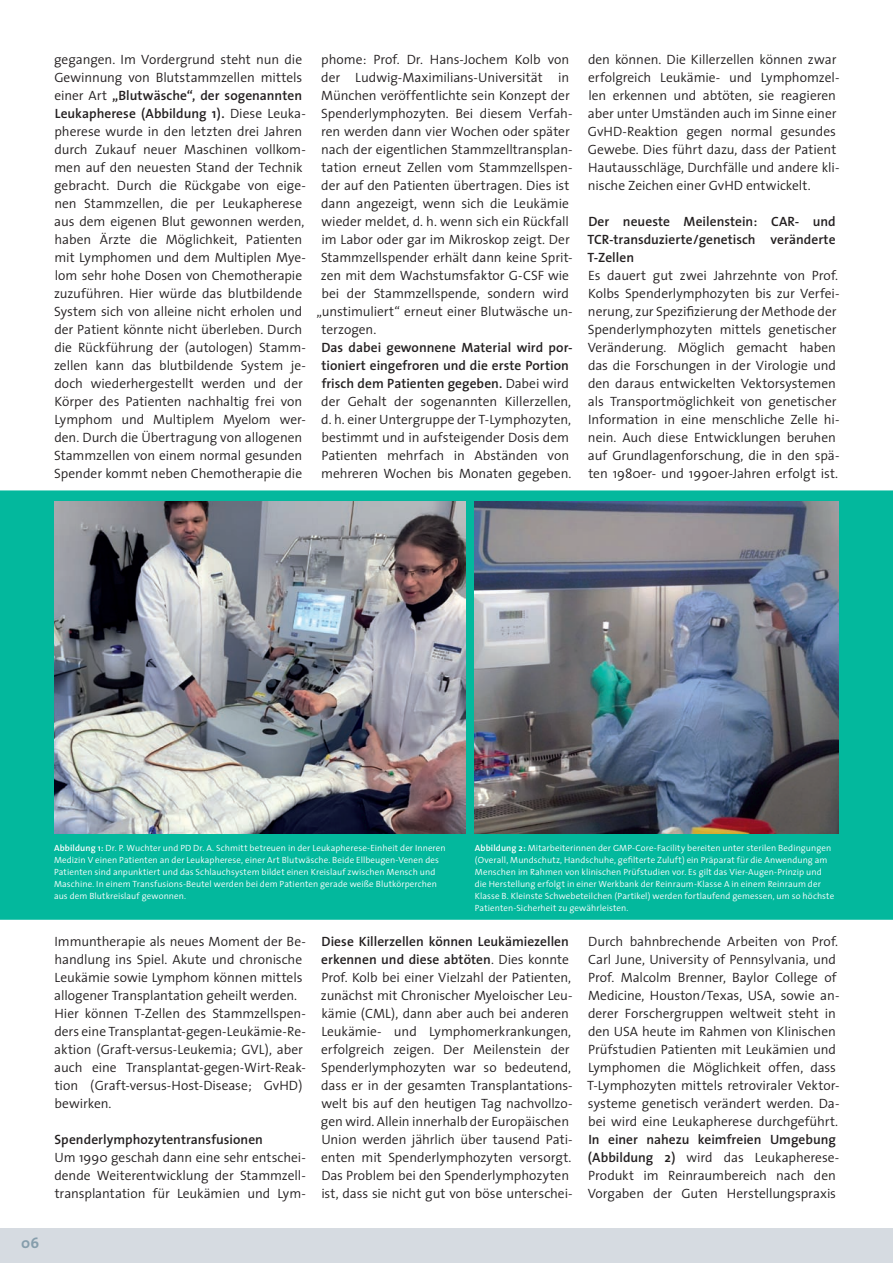
<style>
.page{position:relative;width:893px;height:1263px;background:#fff}
.page>*{position:absolute;margin:0;border:0;box-sizing:border-box;transform-origin:0 0}
.t1{font:700 15px "The Sans";color:#869eac}
.t2{font:300 13.5px/18px "The Sans";letter-spacing:-.005em;color:#231f20}
.t3{font:600 13.5px/18px "The Sans";letter-spacing:.005em;color:#231f20;text-align:justify}
.t4{font:300 9px/12px "The Sans";letter-spacing:.01em;color:#fff}
.s1{font-weight:600}
</style>
<div class="page">
<div style="left:1px;top:491px;width:891px;height:428px;background:#03b89d"></div>
<div style="left:0;top:490px;width:893px;height:430px;border:2px solid #03b89d"></div>
<div style="left:0;top:1229px;width:893px;height:34px;background:#d6dbe1"></div>
<img style="left:54px;top:502px;width:411px;height:331px">
<img style="left:475px;top:502px;width:364px;height:331px">
<p class="t2" style="left:54px;top:50px;width:253px">gegangen. Im Vordergrund steht nun die Gewinnung von Blutstammzellen mittels einer Art <span class="s1">„Blutwäsche“, der sogenannten Leukapherese (Abbildung 1).</span> Diese Leuka&shy;pherese wurde in den letzten drei Jahren durch Zukauf neuer Maschinen vollkom&shy;men auf den neuesten Stand der Technik gebracht. Durch die Rückgabe von eige&shy;nen Stammzellen, die per Leukapherese aus dem eigenen Blut gewonnen werden, haben Ärzte die Möglichkeit, Patienten mit Lymphomen und dem Multiplen Mye&shy;lom sehr hohe Dosen von Chemotherapie zuzuführen. Hier würde das blutbildende System sich von alleine nicht erholen und der Patient könnte nicht überleben. Durch die Rückführung der (autologen) Stamm&shy;zellen kann das blutbildende System je&shy;doch wiederhergestellt werden und der Körper des Patienten nachhaltig frei von Lymphom und Multiplem Myelom wer&shy;den. Durch die Übertragung von allogenen Stammzellen von einem normal gesunden Spender kommt neben Chemotherapie die</p>
<p class="t2" style="left:321px;top:50px;width:249px">phome: Prof. Dr. Hans-Jochem Kolb von</p>
<p class="t2" style="left:321px;top:68px;width:249px">der Ludwig-Maximilians-Universität in</p>
<p class="t2" style="left:321px;top:86px;width:250px">München veröffentlichte sein Konzept der</p>
<p class="t2" style="left:321px;top:104px;width:253px">Spenderlymphozyten. Bei diesem Verfah-</p>
<p class="t2" style="left:321px;top:122px;width:250px">ren werden dann vier Wochen oder später</p>
<p class="t2" style="left:321px;top:140px;width:253px">nach der eigentlichen Stammzelltransplan-</p>
<p class="t2" style="left:322px;top:158px;width:253px">tation erneut Zellen vom Stammzellspen-</p>
<p class="t2" style="left:321px;top:176px;width:250px">der auf den Patienten übertragen. Dies ist</p>
<p class="t2" style="left:321px;top:194px;width:249px">dann angezeigt, wenn sich die Leukämie</p>
<p class="t2" style="left:322px;top:212px;width:249px">wieder meldet, d. h. wenn sich ein Rückfall</p>
<p class="t2" style="left:321px;top:230px;width:250px">im Labor oder gar im Mikroskop zeigt. Der</p>
<p class="t2" style="left:321px;top:248px;width:253px">Stammzellspender erhält dann keine Sprit-</p>
<p class="t2" style="left:321px;top:266px;width:250px">zen mit dem Wachstumsfaktor G-CSF wie</p>
<p class="t2" style="left:321px;top:284px;width:249px">bei der Stammzellspende, sondern wird</p>
<p class="t2" style="left:316px;top:302px;width:258px">„unstimuliert“ erneut einer Blutwäsche un-</p>
<p class="t2" style="left:322px;top:320px;width:56px">terzogen.</p>
<p class="t2" style="left:321px;top:338px;width:253px"><span class="s1">Das dabei gewonnene Material wird por&shy;tioniert eingefroren und die erste Portion frisch dem Patienten gegeben.</span> Dabei wird der Gehalt der sogenannten Killerzellen, d. h. einer Untergruppe der T-Lymphozyten, bestimmt und in aufsteigender Dosis dem Patienten mehrfach in Abständen von mehreren Wochen bis Monaten gegeben.</p>
<p class="t2" style="left:588px;top:50px;width:253px">den können. Die Killerzellen können zwar erfolgreich Leukämie- und Lymphomzel&shy;len erkennen und abtöten, sie reagieren aber unter Umständen auch im Sinne einer GvHD-Reaktion gegen normal gesundes Gewebe. Dies führt dazu, dass der Patient Hautausschläge, Durchfälle und andere kli&shy;nische Zeichen einer GvHD entwickelt.</p>
<p class="t3" style="left:587px;top:212px;width:250px">Der neueste Meilenstein: CAR- und TCR-transduzierte/genetisch veränderte T-Zellen</p>
<p class="t2" style="left:588px;top:266px;width:253px">Es dauert gut zwei Jahrzehnte von Prof.<br>Kolbs Spenderlymphozyten bis zur Verfei&shy;nerung, zur Spezifizierung der Methode der Spenderlymphozyten mittels genetischer Veränderung. Möglich gemacht haben das die Forschungen in der Virologie und den daraus entwickelten Vektorsystemen als Transportmöglichkeit von genetischer Information in eine menschliche Zelle hi&shy;nein. Auch diese Entwicklungen beruhen auf Grundlagenforschung, die in den spä&shy;ten 1980er- und 1990er-Jahren erfolgt ist.</p>
<p class="t1" style="left:21px;top:1231px;width:19px">06</p>
<p class="t4" style="left:54px;top:842px;width:393px"><span class="s1">Abbildung 1:</span> Dr. P. Wuchter und PD Dr. A. Schmitt betreuen in der Leukapherese-Einheit der Inneren Medizin V einen Patienten an der Leukapherese, einer Art Blutwäsche. Beide Ellbeugen-Venen des Patienten sind anpunktiert und das Schlauchsystem bildet einen Kreislauf zwischen Mensch und Maschine. In einem Transfusions-Beutel werden bei dem Patienten gerade weiße Blutkörperchen aus dem Blutkreislauf gewonnen.</p>
<p class="t4" style="left:475px;top:842px;width:361px"><span class="s1">Abbildung 2:</span> Mitarbeiterinnen der GMP-Core-Facility bereiten unter sterilen Bedingungen (Overall, Mundschutz, Handschuhe, gefilterte Zuluft) ein Präparat für die Anwendung am Menschen im Rahmen von klinischen Prüfstudien vor. Es gilt das Vier-Augen-Prinzip und die Herstellung erfolgt in einer Werkbank der Reinraum-Klasse A in einem Reinraum der Klasse B. Kleinste Schwebeteilchen (Partikel) werden fortlaufend gemessen, um so höchste Patienten-Sicherheit zu gewährleisten.</p>
<p class="t2" style="left:54px;top:932px;width:253px">Immuntherapie als neues Moment der Be&shy;handlung ins Spiel. Akute und chronische Leukämie sowie Lymphom können mittels allogener Transplantation geheilt werden.<br>Hier können T-Zellen des Stammzellspen&shy;ders eine Transplantat-gegen-Leukämie-Re&shy;aktion (Graft-versus-Leukemia; GVL), aber auch eine Transplantat-gegen-Wirt-Reak&shy;tion (Graft-versus-Host-Disease; GvHD) bewirken.</p>
<p class="t3" style="left:55px;top:1130px;width:210px">Spenderlymphozytentransfusionen</p>
<p class="t2" style="left:54px;top:1148px;width:253px;text-align:justify">Um 1990 geschah dann eine sehr entschei&shy;dende Weiterentwicklung der Stammzell&shy;transplantation für Leukämien und Lym-</p>
<p class="t2" style="left:321px;top:932px;width:253px"><span class="s1">Diese Killerzellen können Leukämiezellen erkennen und diese abtöten</span>. Dies konnte Prof. Kolb bei einer Vielzahl der Patienten, zunächst mit Chronischer Myeloischer Leu&shy;kämie (CML), dann aber auch bei anderen Leukämie- und Lymphomerkrankungen, erfolgreich zeigen. Der Meilenstein der Spenderlymphozyten war so bedeutend, dass er in der gesamten Transplantations&shy;welt bis auf den heutigen Tag nachvollzo&shy;gen wird. Allein innerhalb der Europäischen Union werden jährlich über tausend Pati&shy;enten mit Spenderlymphozyten versorgt.<br>Das Problem bei den Spenderlymphozyten ist, dass sie nicht gut von böse unterschei-</p>
<p class="t2" style="left:587px;top:931px;width:254px">Durch bahnbrechende Arbeiten von Prof.<br>Carl June, University of Pennsylvania, und Prof. Malcolm Brenner, Baylor College of Medicine, Houston/Texas, USA, sowie an&shy;derer Forschergruppen weltweit steht in den USA heute im Rahmen von Klinischen Prüfstudien Patienten mit Leukämien und Lymphomen die Möglichkeit offen, dass T-Lymphozyten mittels retroviraler Vektor&shy;systeme genetisch verändert werden. Da&shy;bei wird eine Leukapherese durchgeführt.</p>
<p class="t2" style="left:588px;top:1129px;width:253px"><span class="s1">In einer nahezu keimfreien Umgebung (Abbildung 2)</span> wird das Leukapherese-Produkt im Reinraumbereich nach den Vorgaben der Guten Herstellungspraxis</p>
</div>
